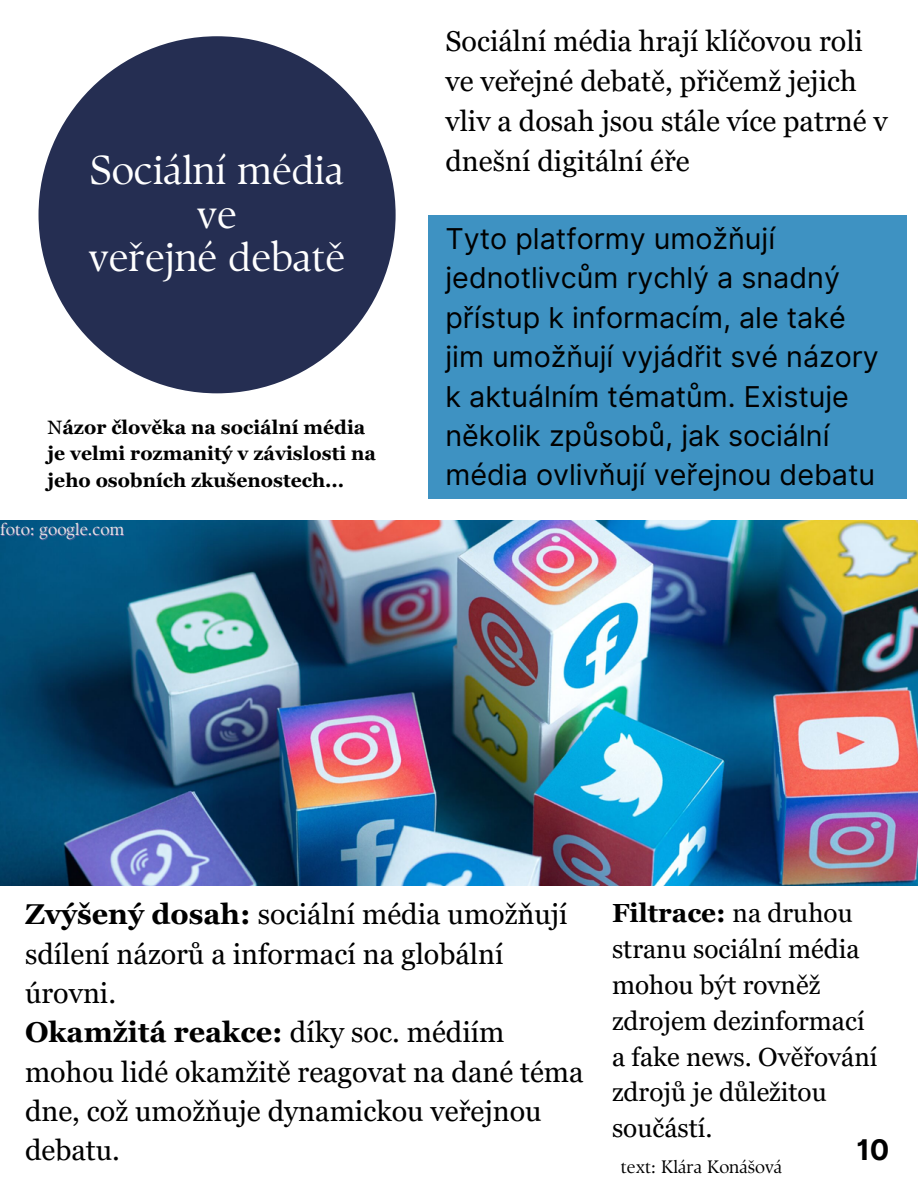
<style>
.page{position:relative;width:918px;height:1188px;background:#fff}
.page>*{position:absolute;margin:0;border:0;box-sizing:border-box;transform-origin:0 0}
.t1{font:40.5px/43.8px "TY Serif D";color:#fff;text-align:center}
.t2{font:28.65px/39.3px "Georgia Pro";color:#000}
.t3{font:28.65px/39.3px "Inter";color:#000}
.t4{font:700 28.5px "Inter";color:#000001}
.t5{font:26.25px/35.8px "Georgia Pro";color:#000}
.t6{font:700 19.35px/26.5px "Georgia Pro";color:#000}
.t7{font:18px "TY Serif D";color:#000001}
.t8{font:16.8px "TY Serif D";color:#e4e4e4}
.s1{font-weight:400}
.s2{font-weight:700}
</style>
<div class="page">
<div style="left:39px;top:36px;width:357px;height:357px;background:#252e52;border-radius:50%"></div>
<img style="left:0;top:520px;width:918px;height:366px">
<div style="left:428px;top:215px;width:479px;height:283px;background:#3e92c2"></div>
<h1 class="t1" style="left:89px;top:148px;width:258px">Sociální média ve<br>veřejné debatě</h1>
<p class="t6" style="left:48px;top:413px;width:330px"><span class="s1">N</span>ázor člověka na sociální média je velmi rozmanitý v závislosti na jeho osobních zkušenostech...</p>
<p class="t8" style="left:0;top:519px;width:126px">foto: google.com</p>
<h2 class="t2" style="left:446px;top:21px;width:444px;line-height:40px">Sociální média hrají klíčovou roli ve veřejné debatě, přičemž jejich vliv a dosah jsou stále více patrné v dnešní digitální éře</h2>
<p class="t3" style="left:446px;top:219px;width:435px">Tyto platformy umožňují jednotlivcům rychlý a snadný přístup k informacím, ale také jim umožňují vyjádřit své názory k aktuálním tématům. Existuje několik způsobů, jak sociální média ovlivňují veřejnou debatu</p>
<h2 class="t2" style="left:25px;top:895px;width:560px"><span class="s2">Zvýšený dosah:</span> sociální média umožňují sdílení názorů a informací na globální úrovni.<br><span class="s2">Okamžitá reakce:</span> díky soc. médiím mohou lidé okamžitě reagovat na dané téma dne, což umožňuje dynamickou veřejnou debatu.</h2>
<h2 class="t5" style="left:612px;top:895px;width:267px"><span class="s2">Filtrace:</span> na druhou stranu sociální média mohou být rovněž zdrojem dezinformací a fake news. Ověřování zdrojů je důležitou součástí.</h2>
<h2 class="t4" style="left:856px;top:1133px;width:35px">10</h2>
<h3 class="t7" style="left:621px;top:1156px;width:163px">text: Klára Konášová</h3>
</div>
